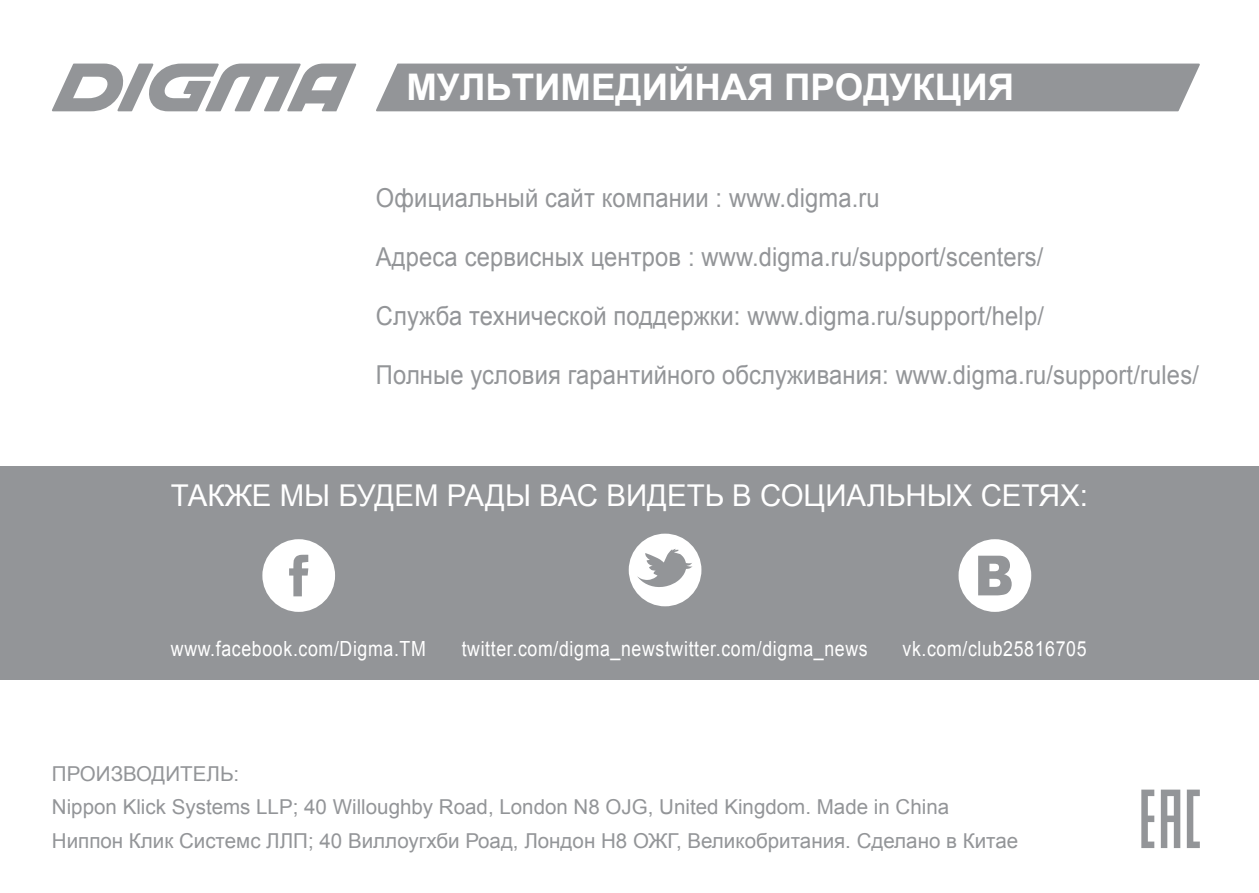
<style>
.page{position:relative;width:1259px;height:893px;background:#fff}
.page>*{position:absolute;margin:0;border:0;box-sizing:border-box;transform-origin:0 0}
.t1{font:700 36.6px "Arial";color:#fff}
.t2{font:30px "Arial";color:#fff}
.t3{font:26.1px "Arial";letter-spacing:.005em;color:#939598;scale:.91 1}
.t4{font:21px "Arial";letter-spacing:.035em;color:#fff;scale:.85 1}
.t5{font:20.4px/33.6px "Arial";color:#939598}
</style>
<div class="page">
<div style="left:0;top:466px;width:1259px;height:214px;background:#939598"></div>
<div style="left:376px;top:64px;width:823px;height:47px;background:#939598"></div>
<svg style="left:52px;top:64px;width:304px;height:47px"></svg>
<svg style="left:629px;top:534px;width:72px;height:72px"></svg>
<svg style="left:262px;top:539px;width:73px;height:73px"></svg>
<svg style="left:958px;top:539px;width:73px;height:73px"></svg>
<svg style="left:1141px;top:790px;width:58px;height:58px"></svg>
<h1 class="t1" style="left:406px;top:63px;width:609px">МУЛЬТИМЕДИЙНАЯ ПРОДУКЦИЯ</h1>
<p class="t3" style="left:376px;top:181px;width:555px">Официальный сайт компании : www.digma.ru</p>
<p class="t3" style="left:376px;top:240px;width:735px">Адреса сервисных центров : www.digma.ru/support/scenters/</p>
<p class="t3" style="left:376px;top:299px;width:735px">Служба технической поддержки: www.digma.ru/support/help/</p>
<p class="t3" style="left:376px;top:357px;width:906px">Полные условия гарантийного обслуживания: www.digma.ru/support/rules/</p>
<p class="t2" style="left:171px;top:476px;width:918px">ТАКЖЕ МЫ БУДЕМ РАДЫ ВАС ВИДЕТЬ В СОЦИАЛЬНЫХ СЕТЯХ:</p>
<p class="t4" style="left:171px;top:635px;width:301px">www.facebook.com/Digma.TM</p>
<p class="t4" style="left:462px;top:635px;width:479px">twitter.com/digma_newstwitter.com/digma_news</p>
<p class="t4" style="left:902px;top:635px;width:218px">vk.com/club25816705</p>
<p class="t5" style="left:52px;top:757px;width:967px">ПРОИЗВОДИТЕЛЬ:<br>Nippon Klick Systems LLP; 40 Willoughby Road, London N8 OJG, United Kingdom. Made in China<br>Ниппон Клик Системс ЛЛП; 40 Виллоугхби Роад, Лондон Н8 ОЖГ, Великобритания. Сделано в Китае</p>
</div>
